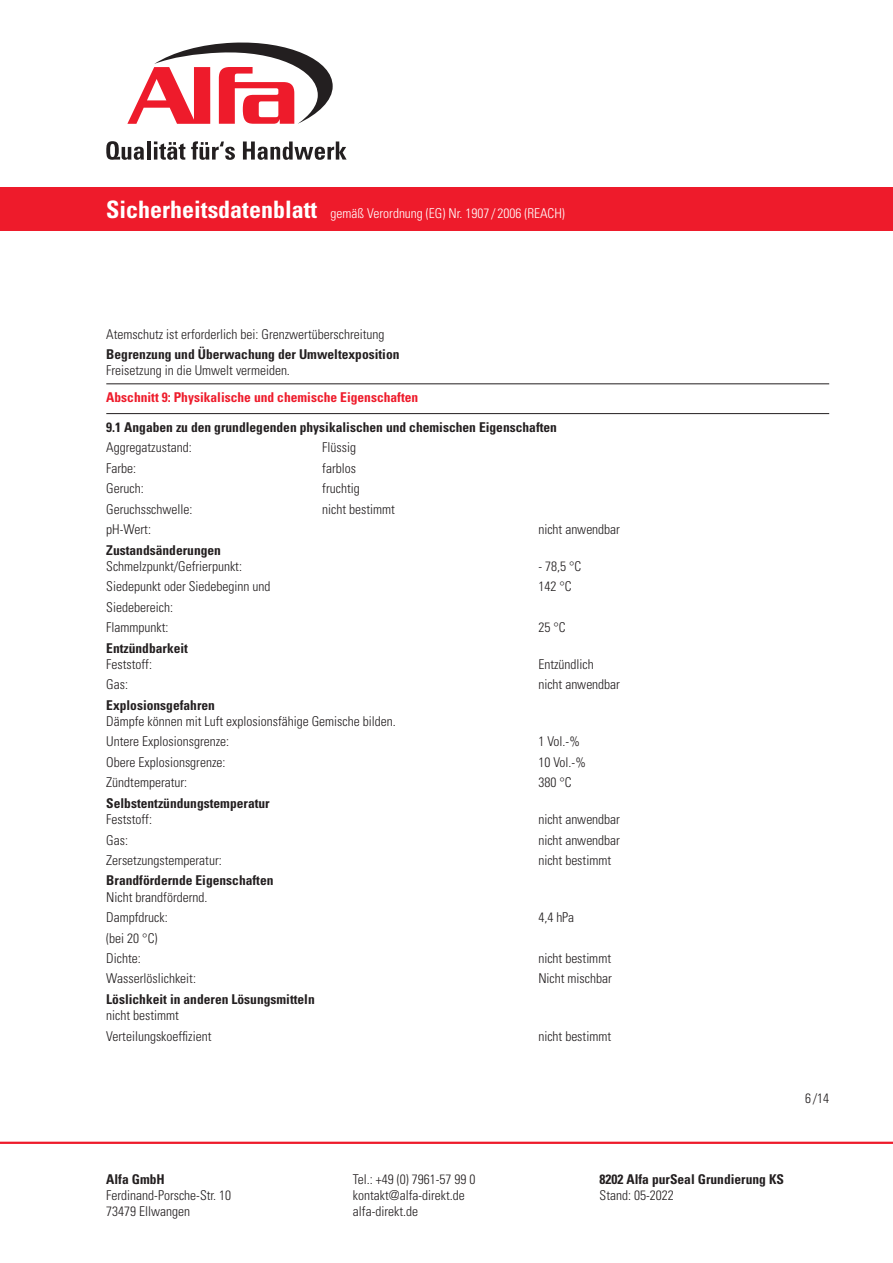
<style>
.page{position:relative;width:893px;height:1263px;background:#fff}
.page>*{position:absolute;margin:0;border:0;box-sizing:border-box;transform-origin:0 0}
.t1{font:300 condensed 13.5px/20.4px "Univers LT Std";color:#231f20}
.t2{font:700 condensed 13.5px "Univers LT Std";color:#231f20}
.t3{font:300 condensed 13.5px "Univers LT Std";color:#fff}
.t4{font:700 condensed 13.5px "Univers LT Std";color:#ee1b2b}
.s1{font-weight:700;font-size:24px}
</style>
<div class="page">
<hr style="left:0;top:1142px;width:893px;height:2px;background:#ee1b2b">
<div style="left:0;top:187px;width:893px;height:44px;background:#ee1b2b"></div>
<svg style="left:106px;top:141px;width:38px;height:19px"></svg>
<hr style="left:147px;top:141px;width:3px;height:19px;background:#231f20">
<svg style="left:154px;top:141px;width:31px;height:19px"></svg>
<svg style="left:191px;top:141px;width:44px;height:19px"></svg>
<svg style="left:243px;top:141px;width:104px;height:19px"></svg>
<svg style="left:127px;top:42px;width:206px;height:82px"></svg>
<hr style="left:106px;top:384px;width:723px;height:1px;background:#231f20">
<hr style="left:106px;top:413px;width:723px;height:1px;background:#231f20">
<p class="t3" style="left:106px;top:205px;width:460px"><span class="s1">Sicherheitsdatenblatt</span> gemäß Verordnung (EG) Nr. 1907 / 2006 (REACH)</p>
<p class="t1" style="left:106px;top:324px;width:280px">Atemschutz ist erforderlich bei: Grenzwertüberschreitung</p>
<p class="t2" style="left:106px;top:346px;width:295px">Begrenzung und Überwachung der Umweltexposition</p>
<p class="t1" style="left:106px;top:360px;width:185px">Freisetzung in die Umwelt vermeiden.</p>
<p class="t4" style="left:106px;top:389px;width:313px">Abschnitt 9: Physikalische und chemische Eigenschaften</p>
<p class="t2" style="left:106px;top:419px;width:452px">9.1 Angaben zu den grundlegenden physikalischen und chemischen Eigenschaften</p>
<p class="t1" style="left:106px;top:437px;width:87px">Aggregatzustand:</p>
<p class="t1" style="left:322px;top:437px;width:35px">Flüssig</p>
<p class="t1" style="left:106px;top:458px;width:31px">Farbe:</p>
<p class="t1" style="left:322px;top:458px;width:35px">farblos</p>
<p class="t1" style="left:106px;top:478px;width:39px">Geruch:</p>
<p class="t1" style="left:322px;top:478px;width:39px">fruchtig</p>
<p class="t1" style="left:106px;top:499px;width:88px">Geruchsschwelle:</p>
<p class="t1" style="left:322px;top:499px;width:74px">nicht bestimmt</p>
<p class="t1" style="left:106px;top:519px;width:46px">pH-Wert:</p>
<p class="t1" style="left:538px;top:519px;width:83px">nicht anwendbar</p>
<p class="t2" style="left:106px;top:542px;width:116px">Zustandsänderungen</p>
<p class="t1" style="left:106px;top:556px;width:137px">Schmelzpunkt/Gefrierpunkt:</p>
<p class="t1" style="left:538px;top:556px;width:44px">- 78,5 °C</p>
<p class="t1" style="left:106px;top:576px;width:166px">Siedepunkt oder Siedebeginn und</p>
<p class="t1" style="left:538px;top:576px;width:35px">142 °C</p>
<p class="t1" style="left:106px;top:597px;width:68px">Siedebereich:<br>Flammpunkt:</p>
<p class="t1" style="left:538px;top:617px;width:29px">25 °C</p>
<p class="t2" style="left:106px;top:640px;width:83px">Entzündbarkeit</p>
<p class="t1" style="left:106px;top:654px;width:47px">Feststoff:</p>
<p class="t1" style="left:538px;top:654px;width:57px">Entzündlich</p>
<p class="t1" style="left:106px;top:674px;width:23px">Gas:</p>
<p class="t1" style="left:538px;top:674px;width:83px">nicht anwendbar</p>
<p class="t2" style="left:106px;top:697px;width:110px">Explosionsgefahren</p>
<p class="t1" style="left:106px;top:711px;width:291px">Dämpfe können mit Luft explosionsfähige Gemische bilden.<br>Untere Explosionsgrenze:</p>
<p class="t1" style="left:538px;top:731px;width:43px">1 Vol.-%</p>
<p class="t1" style="left:106px;top:752px;width:121px">Obere Explosionsgrenze:</p>
<p class="t1" style="left:538px;top:752px;width:49px">10 Vol.-%</p>
<p class="t1" style="left:106px;top:772px;width:82px">Zündtemperatur:</p>
<p class="t1" style="left:538px;top:772px;width:35px">380 °C</p>
<p class="t2" style="left:106px;top:795px;width:165px">Selbstentzündungstemperatur</p>
<p class="t1" style="left:106px;top:809px;width:47px">Feststoff:</p>
<p class="t1" style="left:538px;top:809px;width:83px">nicht anwendbar</p>
<p class="t1" style="left:106px;top:829px;width:23px">Gas:</p>
<p class="t1" style="left:538px;top:829px;width:83px">nicht anwendbar</p>
<p class="t1" style="left:106px;top:850px;width:117px">Zersetzungstemperatur:</p>
<p class="t1" style="left:538px;top:850px;width:74px">nicht bestimmt</p>
<p class="t2" style="left:106px;top:872px;width:169px">Brandfördernde Eigenschaften</p>
<p class="t1" style="left:106px;top:887px;width:103px">Nicht brandfördernd.<br>Dampfdruck:</p>
<p class="t1" style="left:538px;top:907px;width:37px">4,4 hPa</p>
<p class="t1" style="left:106px;top:927px;width:53px">(bei 20 °C)<br>Dichte:</p>
<p class="t1" style="left:538px;top:948px;width:74px">nicht bestimmt</p>
<p class="t1" style="left:106px;top:968px;width:91px">Wasserlöslichkeit:</p>
<p class="t1" style="left:538px;top:968px;width:75px">Nicht mischbar</p>
<p class="t2" style="left:106px;top:991px;width:210px">Löslichkeit in anderen Lösungsmitteln</p>
<p class="t1" style="left:106px;top:1005px;width:107px">nicht bestimmt<br>Verteilungskoeffizient</p>
<p class="t1" style="left:538px;top:1025px;width:74px">nicht bestimmt</p>
<p class="t1" style="left:805px;top:1088px;width:26px">6 /14</p>
<p class="t2" style="left:106px;top:1171px;width:60px">Alfa GmbH</p>
<p class="t1" style="left:106px;top:1187px;width:126px;line-height:16.2px">Ferdinand-Porsche-Str. 10<br>73479 Ellwangen</p>
<p class="t1" style="left:353px;top:1171px;width:124px;line-height:16.2px">Tel.: +49 (0) 7961-57 99 0 kontakt@alfa-direkt.de alfa-direkt.de</p>
<p class="t2" style="left:600px;top:1171px;width:186px">8202 Alfa purSeal Grundierung KS</p>
<p class="t1" style="left:600px;top:1185px;width:76px">Stand: 05-2022</p>
</div>
